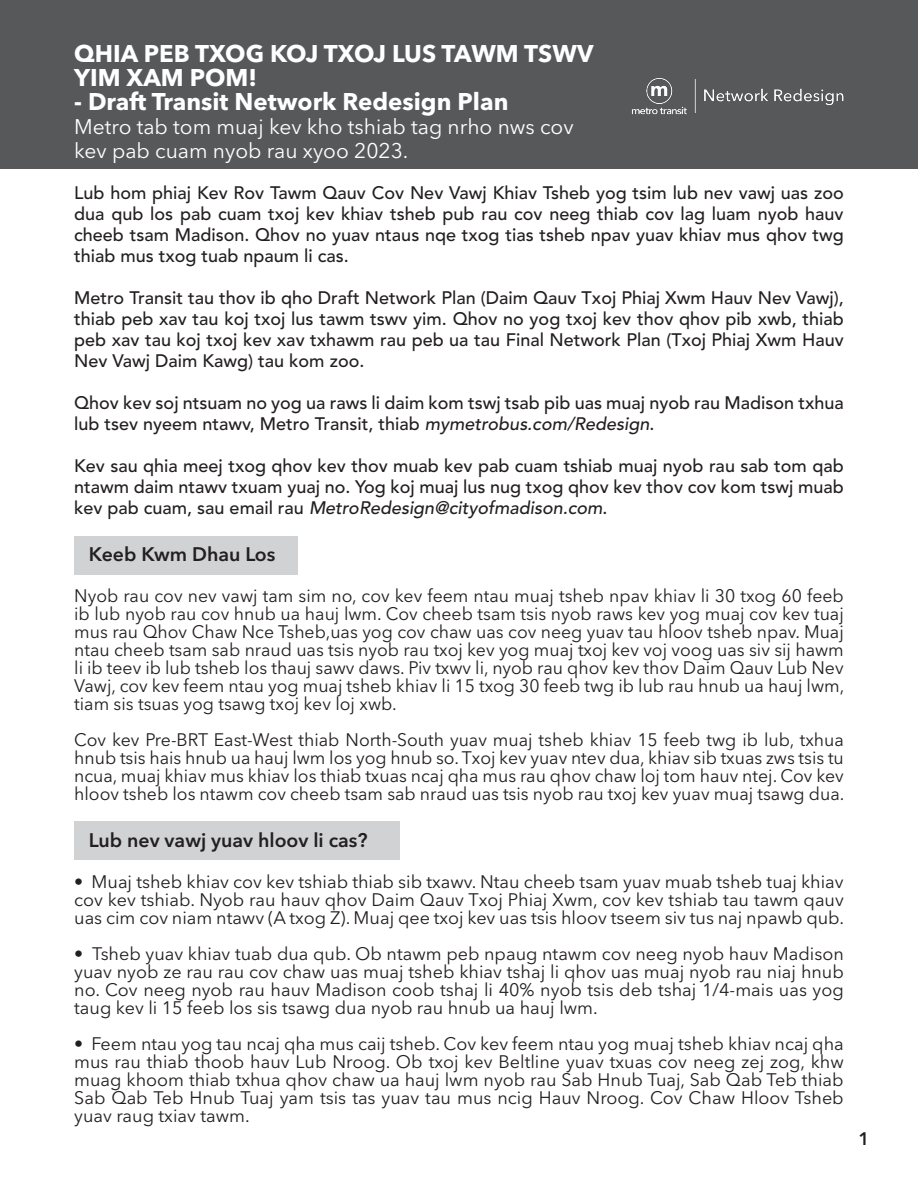
<style>
.page{position:relative;width:918px;height:1188px;background:#fff}
.page>*{position:absolute;margin:0;border:0;box-sizing:border-box;transform-origin:0 0}
.t1{font:700 24px/24px "Avenir Next LT Pro";color:#fff}
.t2{font:21px/24px "Avenir Next LT Pro";color:#fff}
.t3{font:600 19.5px "Avenir Next LT Pro";color:#231f20}
.t4{font:18px/18px "Avenir Next LT Pro";color:#231f20;text-align:justify}
.t5{font:500 18px/21px "Avenir LT Std";color:#231f20;text-align:justify}
.t6{font:600 18px "Avenir Next LT Pro";color:#231f20}
.s1{font-style:italic}
</style>
<div class="page">
<div style="left:74px;top:537px;width:224px;height:38px;background:#d1d2d4"></div>
<div style="left:74px;top:821px;width:326px;height:39px;background:#d1d2d4"></div>
<div style="left:0;top:0;width:918px;height:168px;background:#57585a"></div>
<img style="left:632px;top:78px;width:212px;height:37px">
<p class="t1" style="left:74px;top:42px;width:521px">QHIA PEB TXOG KOJ TXOJ LUS TAWM TSWV<br>YIM XAM POM!</p>
<p class="t1" style="left:74px;top:90px;width:436px">- Draft Transit Network Redesign Plan</p>
<p class="t2" style="left:74px;top:115px;width:501px">Metro tab tom muaj kev kho tshiab tag nrho nws cov kev pab cuam nyob rau xyoo 2023.</p>
<p class="t5" style="left:74px;top:183px;width:771px">Lub hom phiaj Kev Rov Tawm Qauv Cov Nev Vawj Khiav Tsheb yog tsim lub nev vawj uas zoo dua qub los pab cuam txoj kev khiav tsheb pub rau cov neeg thiab cov lag luam nyob hauv cheeb tsam Madison. Qhov no yuav ntaus nqe txog tias tsheb npav yuav khiav mus qhov twg thiab mus txog tuab npaum li cas.</p>
<p class="t5" style="left:74px;top:288px;width:771px">Metro Transit tau thov ib qho Draft Network Plan (Daim Qauv Txoj Phiaj Xwm Hauv Nev Vawj), thiab peb xav tau koj txoj lus tawm tswv yim. Qhov no yog txoj kev thov qhov pib xwb, thiab peb xav tau koj txoj kev xav txhawm rau peb ua tau Final Network Plan (Txoj Phiaj Xwm Hauv Nev Vawj Daim Kawg) tau kom zoo.</p>
<p class="t5" style="left:74px;top:393px;width:771px">Qhov kev soj ntsuam no yog ua raws li daim kom tswj tsab pib uas muaj nyob rau Madison txhua lub tsev nyeem ntawv, Metro Transit, thiab <span class="s1">mymetrobus.com/Redesign</span>.</p>
<p class="t5" style="left:74px;top:456px;width:771px">Kev sau qhia meej txog qhov kev thov muab kev pab cuam tshiab muaj nyob rau sab tom qab ntawm daim ntawv txuam yuaj no. Yog koj muaj lus nug txog qhov kev thov cov kom tswj muab kev pab cuam, sau email rau <span class="s1">MetroRedesign@cityofmadison.com</span>.</p>
<p class="t3" style="left:89px;top:542px;width:188px">Keeb Kwm Dhau Los</p>
<p class="t4" style="left:74px;top:587px;width:772px">Nyob rau cov nev vawj tam sim no, cov kev feem ntau muaj tsheb npav khiav li 30 txog 60 feeb ib lub nyob rau cov hnub ua hauj lwm. Cov cheeb tsam tsis nyob raws kev yog muaj cov kev tuaj mus rau Qhov Chaw Nce Tsheb,uas yog cov chaw uas cov neeg yuav tau hloov tsheb npav. Muaj ntau cheeb tsam sab nraud uas tsis nyob rau txoj kev yog muaj txoj kev voj voog uas siv sij hawm li ib teev ib lub tsheb los thauj sawv daws. Piv txwv li, nyob rau qhov kev thov Daim Qauv Lub Nev Vawj, cov kev feem ntau yog muaj tsheb khiav li 15 txog 30 feeb twg ib lub rau hnub ua hauj lwm, tiam sis tsuas yog tsawg txoj kev loj xwb.</p>
<p class="t4" style="left:74px;top:731px;width:772px">Cov kev Pre-BRT East-West thiab North-South yuav muaj tsheb khiav 15 feeb twg ib lub, txhua hnub tsis hais hnub ua hauj lwm los yog hnub so. Txoj kev yuav ntev dua, khiav sib txuas zws tsis tu ncua, muaj khiav mus khiav los thiab txuas ncaj qha mus rau qhov chaw loj tom hauv ntej. Cov kev hloov tsheb los ntawm cov cheeb tsam sab nraud uas tsis nyob rau txoj kev yuav muaj tsawg dua.</p>
<p class="t3" style="left:89px;top:828px;width:280px">Lub nev vawj yuav hloov li cas?</p>
<p class="t4" style="left:74px;top:873px;width:772px">• Muaj tsheb khiav cov kev tshiab thiab sib txawv. Ntau cheeb tsam yuav muab tsheb tuaj khiav cov kev tshiab. Nyob rau hauv qhov Daim Qauv Txoj Phiaj Xwm, cov kev tshiab tau tawm qauv uas cim cov niam ntawv (A txog Z). Muaj qee txoj kev uas tsis hloov tseem siv tus naj npawb qub.</p>
<p class="t4" style="left:74px;top:945px;width:771px">• Tsheb yuav khiav tuab dua qub. Ob ntawm peb npaug ntawm cov neeg nyob hauv Madison yuav nyob ze rau rau cov chaw uas muaj tsheb khiav tshaj li qhov uas muaj nyob rau niaj hnub no. Cov neeg nyob rau hauv Madison coob tshaj li 40% nyob tsis deb tshaj 1/4-mais uas yog taug kev li 15 feeb los sis tsawg dua nyob rau hnub ua hauj lwm.</p>
<p class="t4" style="left:74px;top:1035px;width:771px">• Feem ntau yog tau ncaj qha mus caij tsheb. Cov kev feem ntau yog muaj tsheb khiav ncaj qha mus rau thiab thoob hauv Lub Nroog. Ob txoj kev Beltline yuav txuas cov neeg zej zog, khw muag khoom thiab txhua qhov chaw ua hauj lwm nyob rau Sab Hnub Tuaj, Sab Qab Teb thiab Sab Qab Teb Hnub Tuaj yam tsis tas yuav tau mus ncig Hauv Nroog. Cov Chaw Hloov Tsheb yuav raug txiav tawm.</p>
<p class="t6" style="left:859px;top:1128px;width:12px">1</p>
</div>
